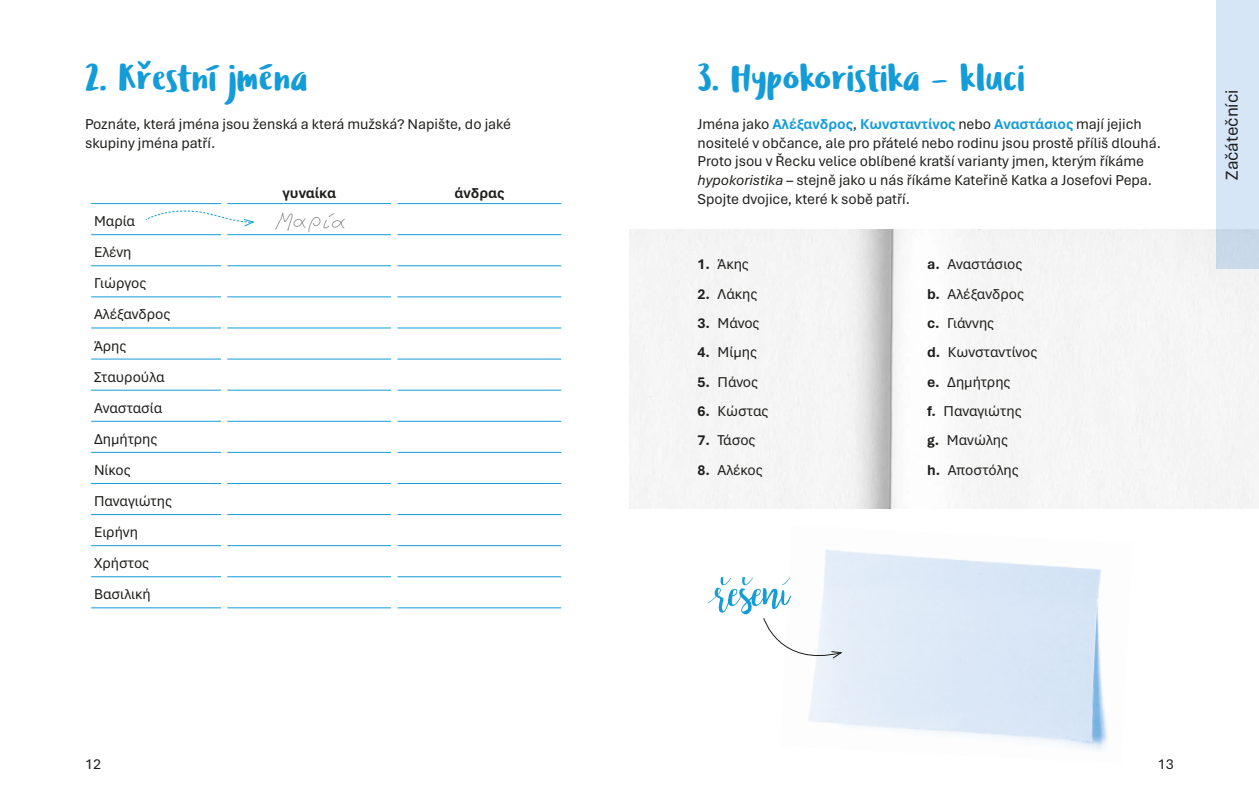
<style>
.page{position:relative;width:1259px;height:808px;background:#fff}
.page>*{position:absolute;margin:0;border:0;box-sizing:border-box;transform-origin:0 0}
.t1{font:39px "Ludicrous";color:#149cd8}
.t2{font:18px "Aptos";color:#1d1d1b}
.t3{font:15px/31px "Aptos";color:#1d1d1b}
.t4{font:700 15px "Aptos";color:#1d1d1b}
.s1{font-weight:700;color:#149cd8}
.s2{font-style:italic}
.s3{font-weight:700}
</style>
<div class="page">
<div style="left:1216px;top:0;width:43px;height:269px;background:#d6e6f7"></div>
<img style="left:808px;top:550px;width:300px;height:200px">
<img style="left:629px;top:230px;width:630px;height:278px">
<hr style="left:91px;top:203px;width:130px;height:1px;background:#149cd8">
<hr style="left:227px;top:203px;width:164px;height:1px;background:#149cd8">
<hr style="left:397px;top:203px;width:164px;height:1px;background:#149cd8">
<hr style="left:91px;top:234px;width:130px;height:1px;background:#149cd8">
<hr style="left:227px;top:234px;width:164px;height:1px;background:#149cd8">
<hr style="left:397px;top:234px;width:164px;height:1px;background:#149cd8">
<hr style="left:91px;top:265px;width:130px;height:1px;background:#149cd8">
<hr style="left:227px;top:265px;width:164px;height:1px;background:#149cd8">
<hr style="left:397px;top:265px;width:164px;height:1px;background:#149cd8">
<hr style="left:91px;top:296px;width:130px;height:1px;background:#149cd8">
<hr style="left:227px;top:296px;width:164px;height:1px;background:#149cd8">
<hr style="left:397px;top:296px;width:164px;height:1px;background:#149cd8">
<hr style="left:91px;top:328px;width:130px;height:1px;background:#149cd8">
<hr style="left:227px;top:328px;width:164px;height:1px;background:#149cd8">
<hr style="left:397px;top:328px;width:164px;height:1px;background:#149cd8">
<hr style="left:91px;top:359px;width:130px;height:1px;background:#149cd8">
<hr style="left:227px;top:359px;width:164px;height:1px;background:#149cd8">
<hr style="left:397px;top:359px;width:164px;height:1px;background:#149cd8">
<hr style="left:91px;top:390px;width:130px;height:1px;background:#149cd8">
<hr style="left:227px;top:390px;width:164px;height:1px;background:#149cd8">
<hr style="left:397px;top:390px;width:164px;height:1px;background:#149cd8">
<hr style="left:91px;top:421px;width:130px;height:1px;background:#149cd8">
<hr style="left:227px;top:421px;width:164px;height:1px;background:#149cd8">
<hr style="left:397px;top:421px;width:164px;height:1px;background:#149cd8">
<hr style="left:91px;top:452px;width:130px;height:1px;background:#149cd8">
<hr style="left:227px;top:452px;width:164px;height:1px;background:#149cd8">
<hr style="left:397px;top:452px;width:164px;height:1px;background:#149cd8">
<hr style="left:91px;top:483px;width:130px;height:1px;background:#149cd8">
<hr style="left:227px;top:483px;width:164px;height:1px;background:#149cd8">
<hr style="left:397px;top:483px;width:164px;height:1px;background:#149cd8">
<hr style="left:91px;top:514px;width:130px;height:1px;background:#149cd8">
<hr style="left:227px;top:514px;width:164px;height:1px;background:#149cd8">
<hr style="left:397px;top:514px;width:164px;height:1px;background:#149cd8">
<hr style="left:91px;top:545px;width:130px;height:1px;background:#149cd8">
<hr style="left:227px;top:545px;width:164px;height:1px;background:#149cd8">
<hr style="left:397px;top:545px;width:164px;height:1px;background:#149cd8">
<hr style="left:91px;top:576px;width:130px;height:1px;background:#149cd8">
<hr style="left:227px;top:576px;width:164px;height:1px;background:#149cd8">
<hr style="left:397px;top:576px;width:164px;height:1px;background:#149cd8">
<hr style="left:91px;top:607px;width:130px;height:1px;background:#149cd8">
<hr style="left:227px;top:607px;width:164px;height:1px;background:#149cd8">
<hr style="left:397px;top:607px;width:164px;height:1px;background:#149cd8">
<svg style="left:145px;top:211px;width:110px;height:16px"></svg>
<svg style="left:274px;top:203px;width:72px;height:33px"></svg>
<svg style="left:707px;top:577px;width:136px;height:91px"></svg>
<h1 class="t1" style="left:85px;top:50px;width:224px">2. Křestní jména</h1>
<p class="t3" style="left:85px;top:114px;width:427px;line-height:18.8px">Poznáte, která jména jsou ženská a která mužská? Napište, do jaké skupiny jména patří.</p>
<p class="t4" style="left:282px;top:182px;width:55px">γυναίκα</p>
<p class="t4" style="left:454px;top:182px;width:51px">άνδρας</p>
<p class="t3" style="left:94px;top:205px;width:79px">Μαρία<br>Ελένη<br>Γιώργος<br>Αλέξανδρος<br>Άρης<br>Σταυρούλα<br>Αναστασία<br>Δημήτρης<br>Νίκος<br>Παναγιώτης<br>Ειρήνη<br>Χρήστος<br>Βασιλική</p>
<h1 class="t1" style="left:697px;top:50px;width:329px">3. Hypokoristika – kluci</h1>
<p class="t3" style="left:697px;top:114px;width:465px;line-height:18.8px">Jména jako <span class="s1">Αλέξανδρος</span>, <span class="s1">Κωνσταντίνος</span> nebo <span class="s1">Αναστάσιος</span> mají jejich nositelé v občance, ale pro přátelé nebo rodinu jsou prostě příliš dlouhá.<br>Proto jsou v Řecku velice oblíbené kratší varianty jmen, kterým říkáme <span class="s2">hypokoristika</span> – stejně jako u nás říkáme Kateřině Katka a Josefovi Pepa.<br>Spojte dvojice, které k sobě patří.</p>
<p class="t3" style="left:697px;top:248px;width:52px"><span class="s3">1.</span> Άκης</p>
<p class="t3" style="left:927px;top:248px;width:96px"><span class="s3">a.</span> Αναστάσιος</p>
<p class="t3" style="left:697px;top:277px;width:61px"><span class="s3">2.</span> Λάκης</p>
<p class="t3" style="left:927px;top:277px;width:98px"><span class="s3">b.</span> Αλέξανδρος</p>
<p class="t3" style="left:697px;top:307px;width:63px"><span class="s3">3.</span> Μάνος</p>
<p class="t3" style="left:927px;top:307px;width:68px"><span class="s3">c.</span> Γιάννης</p>
<p class="t3" style="left:697px;top:336px;width:60px"><span class="s3">4.</span> Μίμης</p>
<p class="t3" style="left:927px;top:336px;width:111px"><span class="s3">d.</span> Κωνσταντίνος</p>
<p class="t3" style="left:697px;top:366px;width:62px"><span class="s3">5.</span> Πάνος</p>
<p class="t3" style="left:927px;top:366px;width:84px"><span class="s3">e.</span> Δημήτρης</p>
<p class="t3" style="left:697px;top:395px;width:72px"><span class="s3">6.</span> Κώστας</p>
<p class="t3" style="left:927px;top:395px;width:96px"><span class="s3">f.</span> Παναγιώτης</p>
<p class="t3" style="left:697px;top:424px;width:59px"><span class="s3">7.</span> Τάσος</p>
<p class="t3" style="left:927px;top:424px;width:82px"><span class="s3">g.</span> Μανώλης</p>
<p class="t3" style="left:697px;top:454px;width:66px"><span class="s3">8.</span> Αλέκος</p>
<p class="t3" style="left:927px;top:454px;width:93px"><span class="s3">h.</span> Αποστόλης</p>
<p class="t2" style="left:1219px;top:180px;width:92px;rotate:-90deg">Začátečníci</p>
<p class="t3" style="left:85px;top:748px;width:18px">12</p>
<p class="t3" style="left:1158px;top:748px;width:18px">13</p>
</div>
